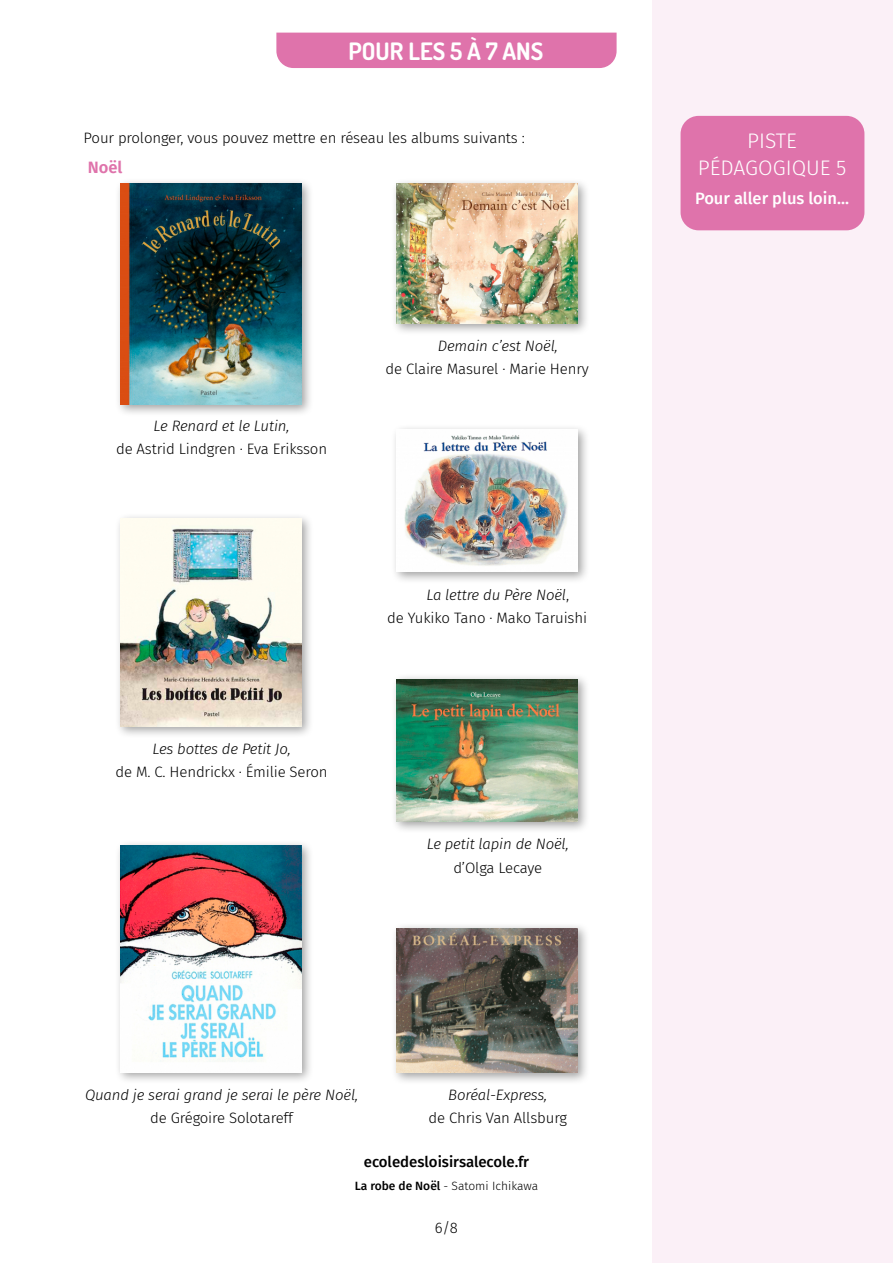
<style>
.page{position:relative;width:893px;height:1263px;background:#fff}
.page>*{position:absolute;margin:0;border:0;box-sizing:border-box;transform-origin:0 0}
.t1{font:700 24px "Dosis";color:#fff}
.t2{font:300 21px/27px "Fira Sans";color:#fff;text-align:center}
.t3{font:500 16.5px "Fira Sans";color:#fff}
.t4{font:600 16.5px "Fira Sans";color:#df73ab}
.t5{font:300 15px/23.2px "Fira Sans";letter-spacing:-.01em;color:#000}
.t6{font:italic 300 15px "Fira Sans";letter-spacing:-.01em;color:#000}
.t7{font:500 15px "Fira Sans";color:#000}
.t8{font:300 12px "Fira Sans";color:#000}
.s1{font-style:italic}
.s2{font-weight:500}
</style>
<div class="page">
<div style="left:652px;top:0;width:241px;height:1263px;background:#fbf0f7"></div>
<div style="left:276px;top:33px;width:341px;height:35px;background:#df73ab"></div>
<div style="left:680px;top:116px;width:184px;height:114px;background:#df73ab;border-radius:18px"></div>
<div style="left:391px;top:423px;width:199px;height:161px;background:#000;opacity:.37"></div>
<img style="left:397px;top:429px;width:181px;height:143px">
<div style="left:391px;top:177px;width:199px;height:159px;background:#000;opacity:.37"></div>
<img style="left:397px;top:184px;width:181px;height:139px">
<div style="left:114px;top:512px;width:200px;height:227px;background:#000;opacity:.37"></div>
<img style="left:120px;top:519px;width:181px;height:207px">
<div style="left:114px;top:177px;width:200px;height:240px;background:#000;opacity:.37"></div>
<img style="left:120px;top:184px;width:181px;height:221px">
<div style="left:391px;top:922px;width:199px;height:163px;background:#000;opacity:.37"></div>
<img style="left:397px;top:928px;width:181px;height:144px">
<div style="left:391px;top:673px;width:199px;height:161px;background:#000;opacity:.37"></div>
<img style="left:397px;top:679px;width:181px;height:143px">
<div style="left:114px;top:839px;width:200px;height:245px;background:#000;opacity:.37"></div>
<img style="left:120px;top:845px;width:181px;height:227px">
<h1 class="t1" style="left:349px;top:35px;width:196px">POUR LES 5 À 7 ANS</h1>
<p class="t5" style="left:84px;top:126px;width:443px">Pour prolonger, vous pouvez mettre en réseau les albums suivants :</p>
<p class="t4" style="left:88px;top:154px;width:36px">Noël</p>
<p class="t6" style="left:154px;top:415px;width:138px">Le Renard et le Lutin,</p>
<p class="t5" style="left:116px;top:437px;width:212px">de Astrid Lindgren · Eva Eriksson</p>
<p class="t6" style="left:152px;top:738px;width:140px">Les bottes de Petit Jo,</p>
<p class="t5" style="left:116px;top:760px;width:214px">de M. C. Hendrickx · Émilie Seron</p>
<p class="t6" style="left:438px;top:335px;width:122px">Demain c’est Noël,</p>
<p class="t5" style="left:386px;top:357px;width:205px">de Claire Masurel · Marie Henry</p>
<p class="t5" style="left:387px;top:583px;width:201px;text-indent:39px"><span class="s1">La lettre du Père Noël</span>, de Yukiko Tano · Mako Taruishi</p>
<p class="t6" style="left:427px;top:834px;width:144px">Le petit lapin de Noël,</p>
<p class="t5" style="left:453px;top:856px;width:90px">d’Olga Lecaye</p>
<p class="t6" style="left:85px;top:1084px;width:275px">Quand je serai grand je serai le père Noël,</p>
<p class="t5" style="left:150px;top:1106px;width:144px">de Grégoire Solotareff</p>
<p class="t6" style="left:448px;top:1084px;width:101px">Boréal-Express,</p>
<p class="t5" style="left:429px;top:1106px;width:140px">de Chris Van Allsburg</p>
<p class="t7" style="left:364px;top:1150px;width:167px">ecoledesloisirsalecole.fr</p>
<p class="t8" style="left:355px;top:1177px;width:185px"><span class="s2">La robe de Noël</span> - Satomi Ichikawa</p>
<p class="t5" style="left:435px;top:1216px;width:25px">6/8</p>
<h2 class="t2" style="left:698px;top:127px;width:150px">PISTE<br>PÉDAGOGIQUE 5</h2>
<p class="t3" style="left:695px;top:185px;width:155px">Pour aller plus loin...</p>
</div>
